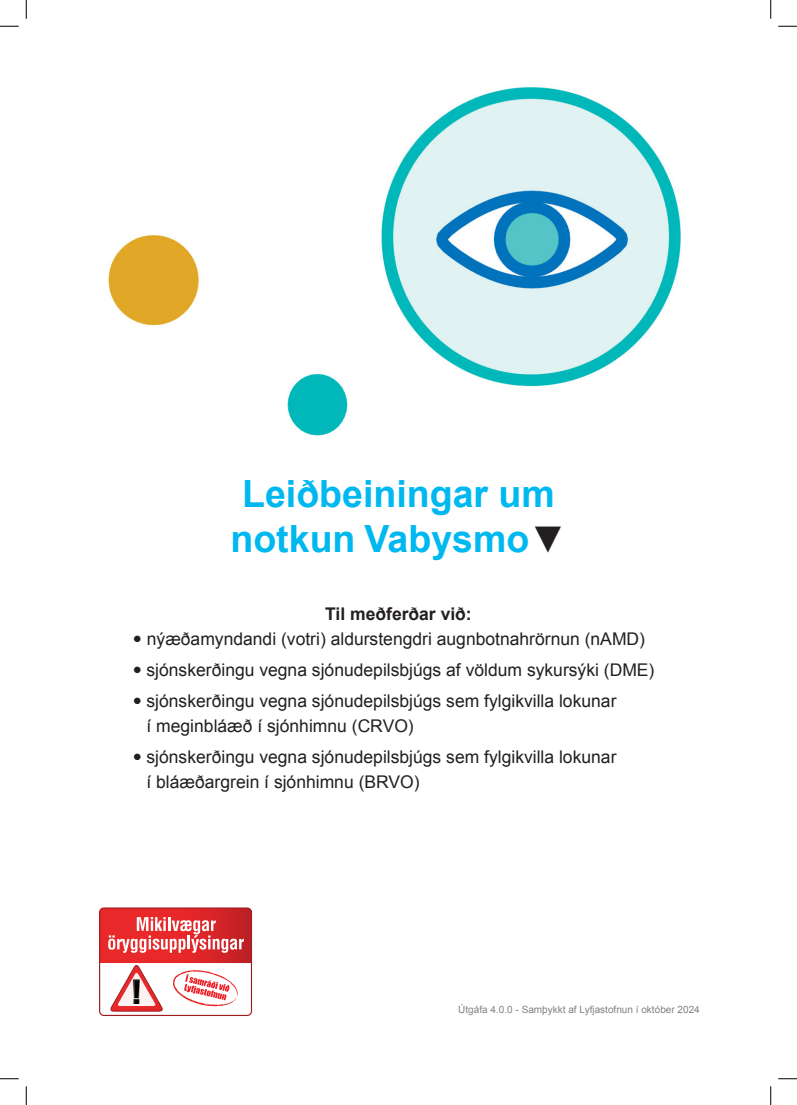
<style>
.page{position:relative;width:797px;height:1105px;background:#fff}
.page>*{position:absolute;margin:0;border:0;box-sizing:border-box;transform-origin:0 0}
.Overkrift{font:700 37.5px/45px "Arial";color:#00b8f0;text-align:center}
.t1{font:30.75px "Impact";color:#040503}
.Brødtekst{font:17.5px/25px "Arial";color:#231f20}
.Brødtekst-2{font:700 17.5px "Arial";color:#231f20}
.t2{font:10px "Arial";color:#808285}
.s1{color:#231f20}
.s2{font-family:"ABC Whyte"}
</style>
<div class="page">
<img style="left:108px;top:87px;width:573px;height:349px">
<div style="left:99px;top:907px;width:153px;height:109px;border:1px solid #9f1c1f;border-radius:4px"></div>
<svg style="left:100px;top:908px;width:151px;height:104px"></svg>
<svg style="left:0;top:25px;width:19px;height:2px"></svg>
<svg style="left:778px;top:25px;width:19px;height:2px"></svg>
<svg style="left:0;top:1078px;width:19px;height:1px"></svg>
<svg style="left:778px;top:1078px;width:19px;height:1px"></svg>
<svg style="left:25px;top:0;width:2px;height:19px"></svg>
<svg style="left:25px;top:1086px;width:2px;height:19px"></svg>
<svg style="left:770px;top:0;width:1px;height:19px"></svg>
<svg style="left:770px;top:1086px;width:1px;height:19px"></svg>
<p class="Overkrift" style="left:230px;top:472px;width:337px">Leiðbeiningar um notkun Vabysmo<span class="s1">▼</span></p>
<p class="Brødtekst-2" style="left:325px;top:602px;width:148px">Til meðferðar við:</p>
<p class="Brødtekst" style="left:133px;top:626px;width:513px"><span class="s2">•</span> nýæðamyndandi (votri) aldurstengdri augnbotnahrörnun (nAMD)</p>
<p class="Brødtekst" style="left:133px;top:657px;width:523px"><span class="s2">•</span> sjónskerðingu vegna sjónudepilsbjúgs af völdum sykursýki (DME)</p>
<p class="Brødtekst" style="left:146px;top:689px;width:471px;text-indent:-14px"><span class="s2">•</span> sjónskerðingu vegna sjónudepilsbjúgs sem fylgikvilla lokunar í meginbláæð í sjónhimnu (CRVO)</p>
<p class="Brødtekst" style="left:146px;top:745px;width:471px;text-indent:-14px"><span class="s2">•</span> sjónskerðingu vegna sjónudepilsbjúgs sem fylgikvilla lokunar í bláæðargrein í sjónhimnu (BRVO)</p>
<h2 class="t1" style="left:132px;top:968px;width:10px">!</h2>
<p class="t2" style="left:458px;top:1003px;width:243px">Útgáfa 4.0.0 - Samþykkt af Lyfjastofnun í október 2024</p>
</div>
